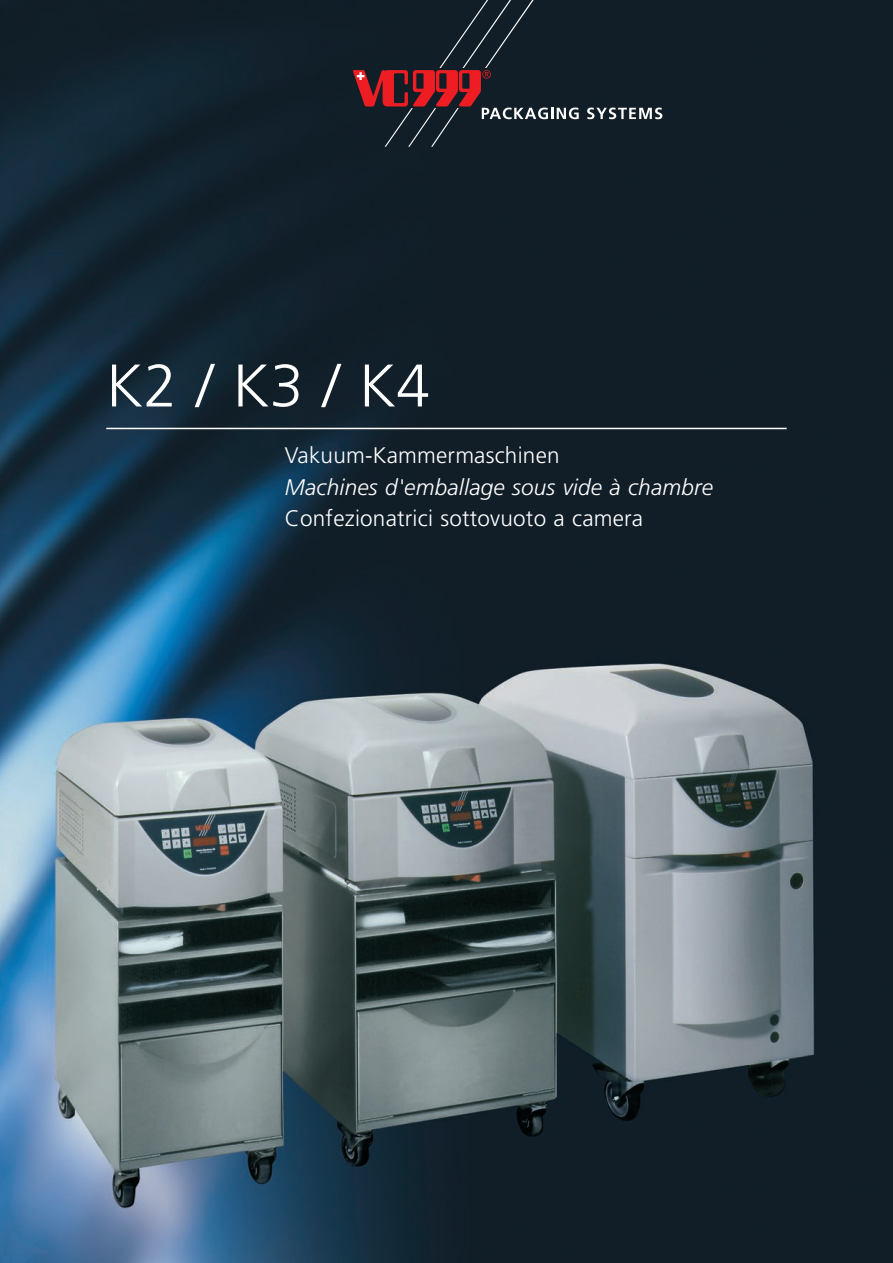
<style>
.page{position:relative;width:893px;height:1263px;background:#fff}
.page>*{position:absolute;margin:0;border:0;box-sizing:border-box;transform-origin:0 0}
.t1{font:300 60px "Frutiger LT Std";color:#fff}
.t2{font:300 22.5px "Frutiger LT Std";letter-spacing:.01em;color:#fff}
.t3{font:italic 300 22.5px "Frutiger LT Std";letter-spacing:.01em;color:#fff}
</style>
<div class="page">
<img style="left:0;top:0;width:893px;height:1263px">
<hr style="left:106px;top:428px;width:681px;height:1px;background:#fff">
<svg style="left:353px;top:0;width:226px;height:147px;background:#2a242d"></svg>
<svg style="left:587px;top:108px;width:75px;height:11px"></svg>
<h1 class="t1" style="left:106px;top:352px;width:325px">K2 / K3 / K4</h1>
<p class="t2" style="left:285px;top:443px;width:276px">Vakuum-Kammermaschinen</p>
<p class="t3" style="left:285px;top:474px;width:430px">Machines d'emballage sous vide à chambre</p>
<p class="t2" style="left:285px;top:506px;width:360px">Confezionatrici sottovuoto a camera</p>
</div>
